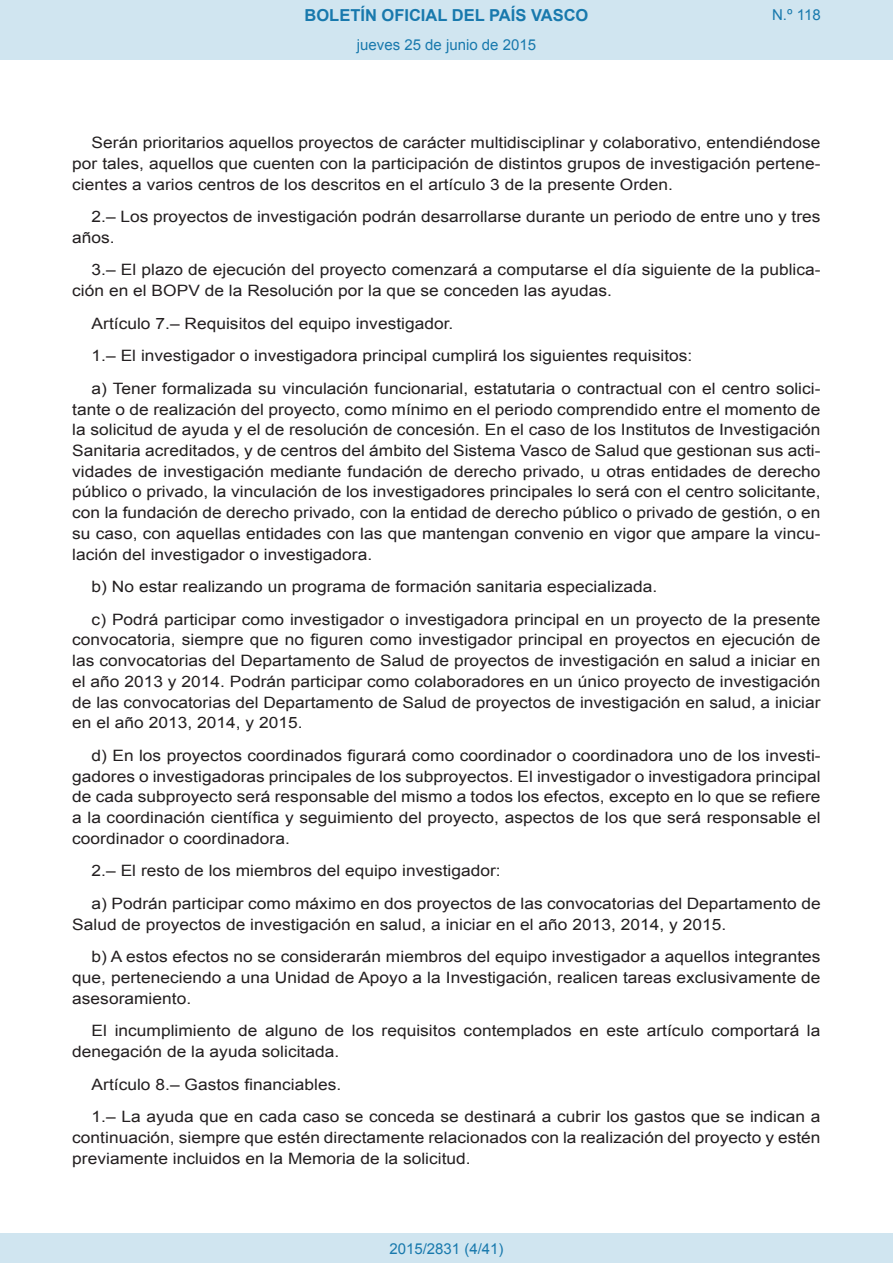
<style>
.page{position:relative;width:893px;height:1263px;background:#fff}
.page>*{position:absolute;margin:0;border:0;box-sizing:border-box;transform-origin:0 0}
.t1{font:700 16.5px "Arial";color:#1879ad}
.BOPVDetalle{font:15.6px/20.7px "Arial";color:#231f20;text-align:justify;scale:1.11 1}
.Paginacion_Centro{font:15px "Arial";color:#1879ad}
</style>
<div class="page">
<div style="left:0;top:0;width:893px;height:60px;background:#d0e5f0"></div>
<div style="left:0;top:1233px;width:893px;height:30px;background:#d0e5f0"></div>
<p class="t1" style="left:305px;top:4px;width:285px">BOLETÍN OFICIAL DEL PAÍS VASCO</p>
<p class="Paginacion_Centro" style="left:357px;top:35px;width:181px">jueves 25 de junio de 2015</p>
<p class="Paginacion_Centro" style="left:772px;top:5px;width:50px">N.º 118</p>
<p class="BOPVDetalle" style="left:72px;top:132px;width:676px;text-indent:19px">Serán prioritarios aquellos proyectos de carácter multidisciplinar y colaborativo, entendiéndose por tales, aquellos que cuenten con la participación de distintos grupos de investigación pertene&shy;cientes a varios centros de los descritos en el artículo 3 de la presente Orden.</p>
<p class="BOPVDetalle" style="left:72px;top:206px;width:676px;text-indent:19px">2.– Los proyectos de investigación podrán desarrollarse durante un periodo de entre uno y tres años.</p>
<p class="BOPVDetalle" style="left:72px;top:260px;width:676px;text-indent:19px">3.– El plazo de ejecución del proyecto comenzará a computarse el día siguiente de la publica&shy;ción en el BOPV de la Resolución por la que se conceden las ayudas.</p>
<p class="BOPVDetalle" style="left:92px;top:313px;width:327px">Artículo 7.– Requisitos del equipo investigador.</p>
<p class="BOPVDetalle" style="left:92px;top:346px;width:543px">1.– El investigador o investigadora principal cumplirá los siguientes requisitos:</p>
<p class="BOPVDetalle" style="left:72px;top:378px;width:676px;text-indent:19px">a) Tener formalizada su vinculación funcionarial, estatutaria o contractual con el centro solici&shy;tante o de realización del proyecto, como mínimo en el periodo comprendido entre el momento de la solicitud de ayuda y el de resolución de concesión. En el caso de los Institutos de Investigación Sanitaria acreditados, y de centros del ámbito del Sistema Vasco de Salud que gestionan sus acti&shy;vidades de investigación mediante fundación de derecho privado, u otras entidades de derecho público o privado, la vinculación de los investigadores principales lo será con el centro solicitante, con la fundación de derecho privado, con la entidad de derecho público o privado de gestión, o en su caso, con aquellas entidades con las que mantengan convenio en vigor que ampare la vincu&shy;lación del investigador o investigadora.</p>
<p class="BOPVDetalle" style="left:92px;top:576px;width:511px">b) No estar realizando un programa de formación sanitaria especializada.</p>
<p class="BOPVDetalle" style="left:72px;top:609px;width:676px;text-indent:19px">c) Podrá participar como investigador o investigadora principal en un proyecto de la presente convocatoria, siempre que no figuren como investigador principal en proyectos en ejecución de las convocatorias del Departamento de Salud de proyectos de investigación en salud a iniciar en el año 2013 y 2014. Podrán participar como colaboradores en un único proyecto de investigación de las convocatorias del Departamento de Salud de proyectos de investigación en salud, a iniciar en el año 2013, 2014, y 2015.</p>
<p class="BOPVDetalle" style="left:72px;top:745px;width:676px;text-indent:19px">d) En los proyectos coordinados figurará como coordinador o coordinadora uno de los investi&shy;gadores o investigadoras principales de los subproyectos. El investigador o investigadora principal de cada subproyecto será responsable del mismo a todos los efectos, excepto en lo que se refiere a la coordinación científica y seguimiento del proyecto, aspectos de los que será responsable el coordinador o coordinadora.</p>
<p class="BOPVDetalle" style="left:92px;top:861px;width:370px">2.– El resto de los miembros del equipo investigador:</p>
<p class="BOPVDetalle" style="left:72px;top:893px;width:676px;text-indent:19px">a) Podrán participar como máximo en dos proyectos de las convocatorias del Departamento de<br>Salud de proyectos de investigación en salud, a iniciar en el año 2013, 2014, y 2015.</p>
<p class="BOPVDetalle" style="left:72px;top:946px;width:676px;text-indent:19px">b) A estos efectos no se considerarán miembros del equipo investigador a aquellos integrantes que, perteneciendo a una Unidad de Apoyo a la Investigación, realicen tareas exclusivamente de asesoramiento.</p>
<p class="BOPVDetalle" style="left:72px;top:1020px;width:675px;text-indent:19px">El incumplimiento de alguno de los requisitos contemplados en este artículo comportará la denegación de la ayuda solicitada.</p>
<p class="BOPVDetalle" style="left:92px;top:1074px;width:226px">Artículo 8.– Gastos financiables.</p>
<p class="BOPVDetalle" style="left:72px;top:1106px;width:676px;text-indent:19px">1.– La ayuda que en cada caso se conceda se destinará a cubrir los gastos que se indican a continuación, siempre que estén directamente relacionados con la realización del proyecto y estén previamente incluidos en la Memoria de la solicitud.</p>
<p class="Paginacion_Centro" style="left:389px;top:1238px;width:116px">2015/2831 (4/41)</p>
</div>
